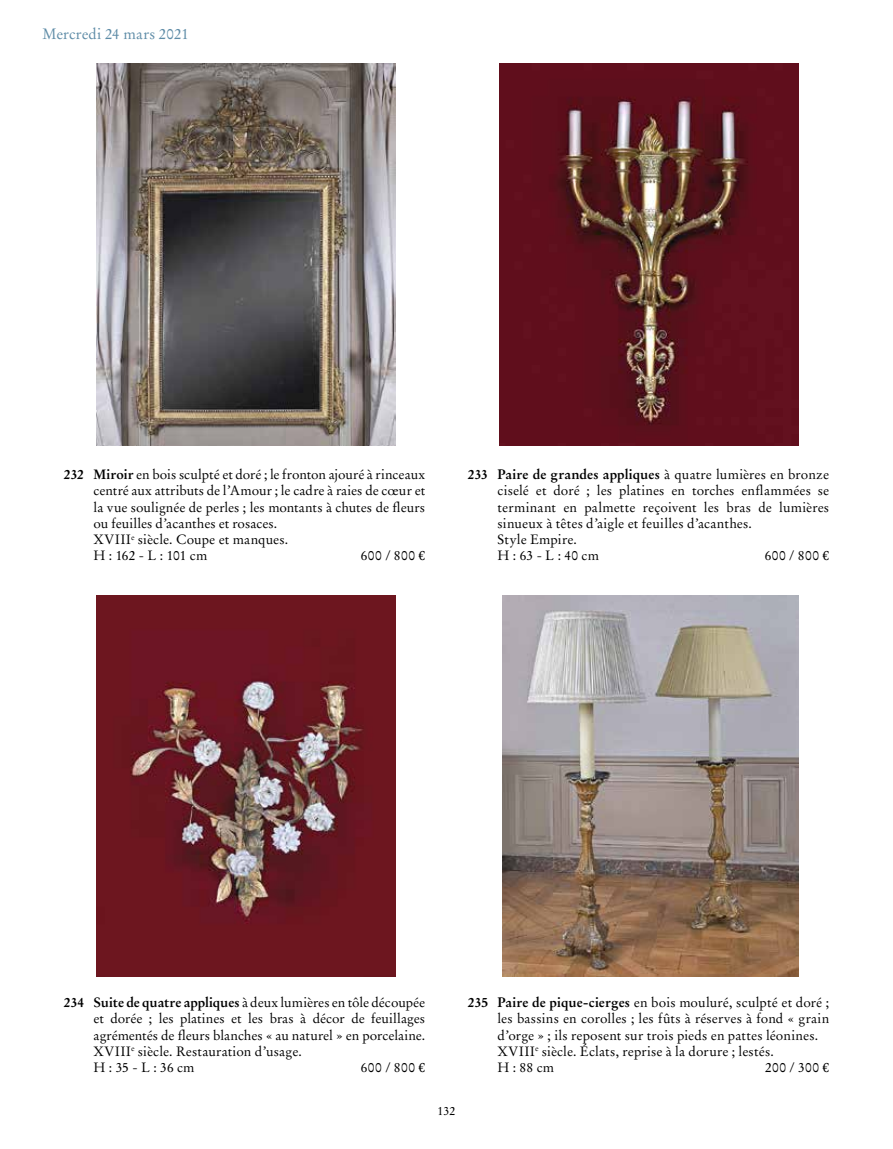
<style>
.page{position:relative;width:893px;height:1149px;background:#fff}
.page>*{position:absolute;margin:0;border:0;box-sizing:border-box;transform-origin:0 0}
.t1{font:15px "Stempel Garamond LT Std";letter-spacing:.01em;color:#5e8ca7}
.t2{font:13.5px/16.2px "Stempel Garamond LT Std";letter-spacing:.01em;color:#000}
.t3{font:12px "Stempel Garamond LT Std";color:#000}
.s1{font-weight:700}
</style>
<div class="page">
<img style="left:503px;top:595px;width:295px;height:381px">
<img style="left:96px;top:595px;width:299px;height:381px">
<img style="left:499px;top:64px;width:299px;height:381px">
<img style="left:96px;top:64px;width:299px;height:381px">
<p class="t1" style="left:43px;top:25px;width:148px">Mercredi 24 mars 2021</p>
<p class="t2" style="left:94px;top:466px;width:333px;text-indent:-30px"><span class="s1">232 Miroir</span> en bois sculpté et doré ; le fronton ajouré à rinceaux centré aux attributs de l’Amour ; le cadre à raies de cœur et la vue soulignée de perles ; les montants à chutes de fleurs ou feuilles d’acanthes et rosaces.<br>XVIII<sup>e</sup> siècle. Coupe et manques.<br>H : 162 - L : 101 cm</p>
<p class="t2" style="left:361px;top:547px;width:66px">600 / 800 €</p>
<p class="t2" style="left:497px;top:466px;width:333px;text-indent:-30px"><span class="s1">233 Paire de grandes appliques</span> à quatre lumières en bronze ciselé et doré ; les platines en torches enflammées se terminant en palmette reçoivent les bras de lumières sinueux à têtes d’aigle et feuilles d’acanthes.<br>Style Empire.<br>H : 63 - L : 40 cm</p>
<p class="t2" style="left:765px;top:547px;width:66px">600 / 800 €</p>
<p class="t2" style="left:94px;top:994px;width:333px;text-indent:-30px"><span class="s1">234 Suite de quatre appliques</span> à deux lumières en tôle découpée et dorée ; les platines et les bras à décor de feuillages agrémentés de fleurs blanches « au naturel » en porcelaine.<br>XVIII<sup>e</sup> siècle. Restauration d’usage.<br>H : 35 - L : 36 cm</p>
<p class="t2" style="left:361px;top:1058px;width:66px">600 / 800 €</p>
<p class="t2" style="left:497px;top:994px;width:333px;text-indent:-30px"><span class="s1">235 Paire de pique-cierges</span> en bois mouluré, sculpté et doré ; les bassins en corolles ; les fûts à réserves à fond « grain d’orge » ; ils reposent sur trois pieds en pattes léonines.<br>XVIII<sup>e</sup> siècle. Éclats, reprise à la dorure ; lestés.<br>H : 88 cm</p>
<p class="t2" style="left:765px;top:1058px;width:66px">200 / 300 €</p>
<p class="t3" style="left:437px;top:1103px;width:19px">132</p>
</div>
